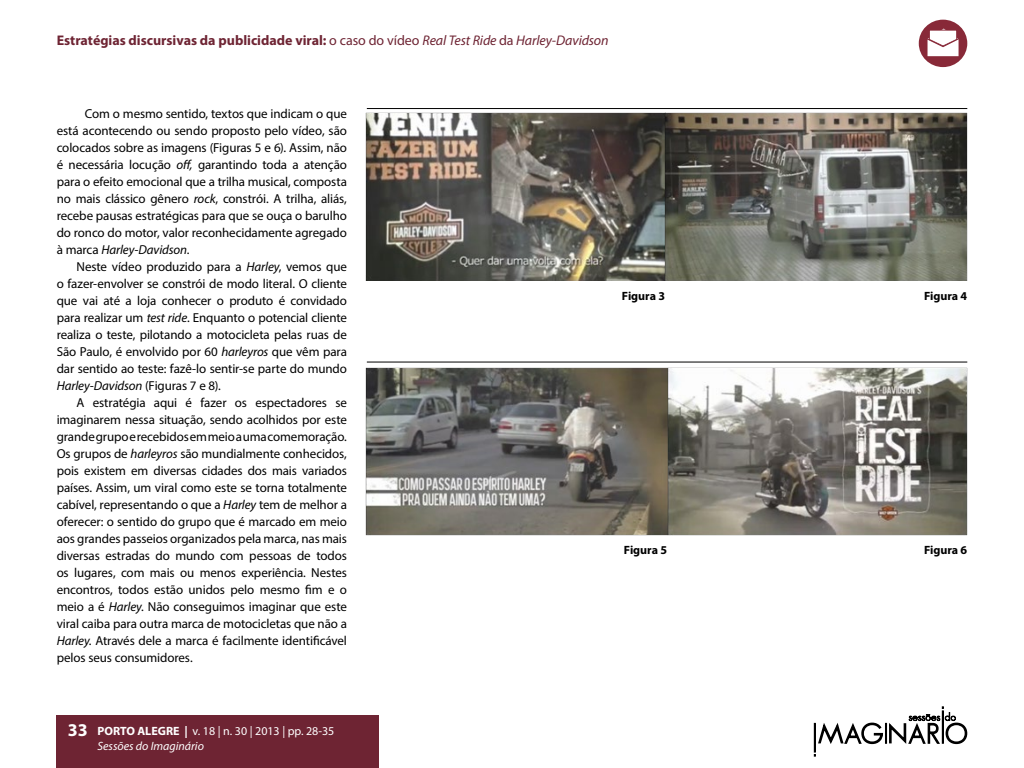
<style>
.page{position:relative;width:1024px;height:768px;background:#fff}
.page>*{position:absolute;margin:0;border:0;box-sizing:border-box;transform-origin:0 0}
.t1{font:700 14px "Myriad Pro";letter-spacing:-.005em;color:#6e2433}
.t2{font:13px/17px "Myriad Pro";letter-spacing:-.005em;color:#000;text-align:justify}
.t3{font:12px/15px "Myriad Pro";color:#fff}
.t4{font:700 12px "Myriad Pro";letter-spacing:-.01em;color:#000}
.s1{font-weight:400}
.s2{font-weight:400;font-style:italic}
.s3{font-style:italic}
.s4{font-weight:700;font-size:18px}
.s5{font-weight:700}
</style>
<div class="page">
<div style="left:57px;top:715px;width:322px;height:53px;background:#6e2433"></div>
<svg style="left:814px;top:706px;width:154px;height:51px"></svg>
<div style="left:919px;top:20px;width:48px;height:47px;background:#882938;border-radius:50%"></div>
<svg style="left:928px;top:29px;width:31px;height:27px"></svg>
<hr style="left:367px;top:108px;width:600px;height:1px;background:#000">
<hr style="left:367px;top:362px;width:600px;height:1px;background:#000">
<img style="left:365px;top:112px;width:299px;height:169px">
<img style="left:664px;top:112px;width:303px;height:169px">
<img style="left:365px;top:368px;width:602px;height:167px">
<p class="t1" style="left:57px;top:31px;width:553px">Estratégias discursivas da publicidade viral: <span class="s1">o caso do vídeo</span> <span class="s2">Real Test Ride</span> <span class="s1">da</span> <span class="s2">Harley-Davidson</span></p>
<p class="t2" style="left:57px;top:105px;width:292px;text-indent:28px">Com o mesmo sentido, textos que indicam o que está acontecendo ou sendo proposto pelo vídeo, são colocados sobre as imagens (Figuras 5 e 6). Assim, não é necessária locução <span class="s3">off,</span> garantindo toda a atenção para o efeito emocional que a trilha musical, composta no mais clássico gênero <span class="s3">rock</span>, constrói. A trilha, aliás, recebe pausas estratégicas para que se ouça o barulho do ronco do motor, valor reconhecidamente agregado à marca <span class="s3">Harley-Davidson</span>.</p>
<p class="t2" style="left:57px;top:258px;width:292px;text-indent:20px">Neste vídeo produzido para a <span class="s3">Harley</span>, vemos que o fazer-envolver se constrói de modo literal. O cliente que vai até a loja conhecer o produto é convidado para realizar um <span class="s3">test ride</span>. Enquanto o potencial cliente realiza o teste, pilotando a motocicleta pelas ruas de São Paulo, é envolvido por 60 <span class="s3">harleyros</span> que vêm para dar sentido ao teste: fazê-lo sentir-se parte do mundo <span class="s3">Harley-Davidson</span> (Figuras 7 e 8).</p>
<p class="t2" style="left:57px;top:394px;width:292px;text-indent:20px">A estratégia aqui é fazer os espectadores se imaginarem nessa situação, sendo acolhidos por este grande grupo e recebidos em meio a uma comemoração.<br>Os grupos de <span class="s3">harleyros</span> são mundialmente conhecidos, pois existem em diversas cidades dos mais variados países. Assim, um viral como este se torna totalmente cabível, representando o que a <span class="s3">Harley</span> tem de melhor a oferecer: o sentido do grupo que é marcado em meio aos grandes passeios organizados pela marca, nas mais diversas estradas do mundo com pessoas de todos os lugares, com mais ou menos experiência. Nestes encontros, todos estão unidos pelo mesmo fim e o meio a é <span class="s3">Harley</span>. Não conseguimos imaginar que este viral caiba para outra marca de motocicletas que não a <span class="s3">Harley</span>. Através dele a marca é facilmente identificável pelos seus consumidores.</p>
<p class="t3" style="left:97px;top:724px;width:238px;text-indent:-30px"><span class="s4">33</span> <span class="s5">PORTO ALEGRE |</span> v. 18 | n. 30 | 2013 | pp. 28-35<br><span class="s3">Sessões do Imaginário</span></p>
<p class="t4" style="left:622px;top:288px;width:45px">Figura 3</p>
<p class="t4" style="left:624px;top:542px;width:45px">Figura 5</p>
<p class="t4" style="left:924px;top:288px;width:45px">Figura 4</p>
<p class="t4" style="left:924px;top:542px;width:45px">Figura 6</p>
</div>
